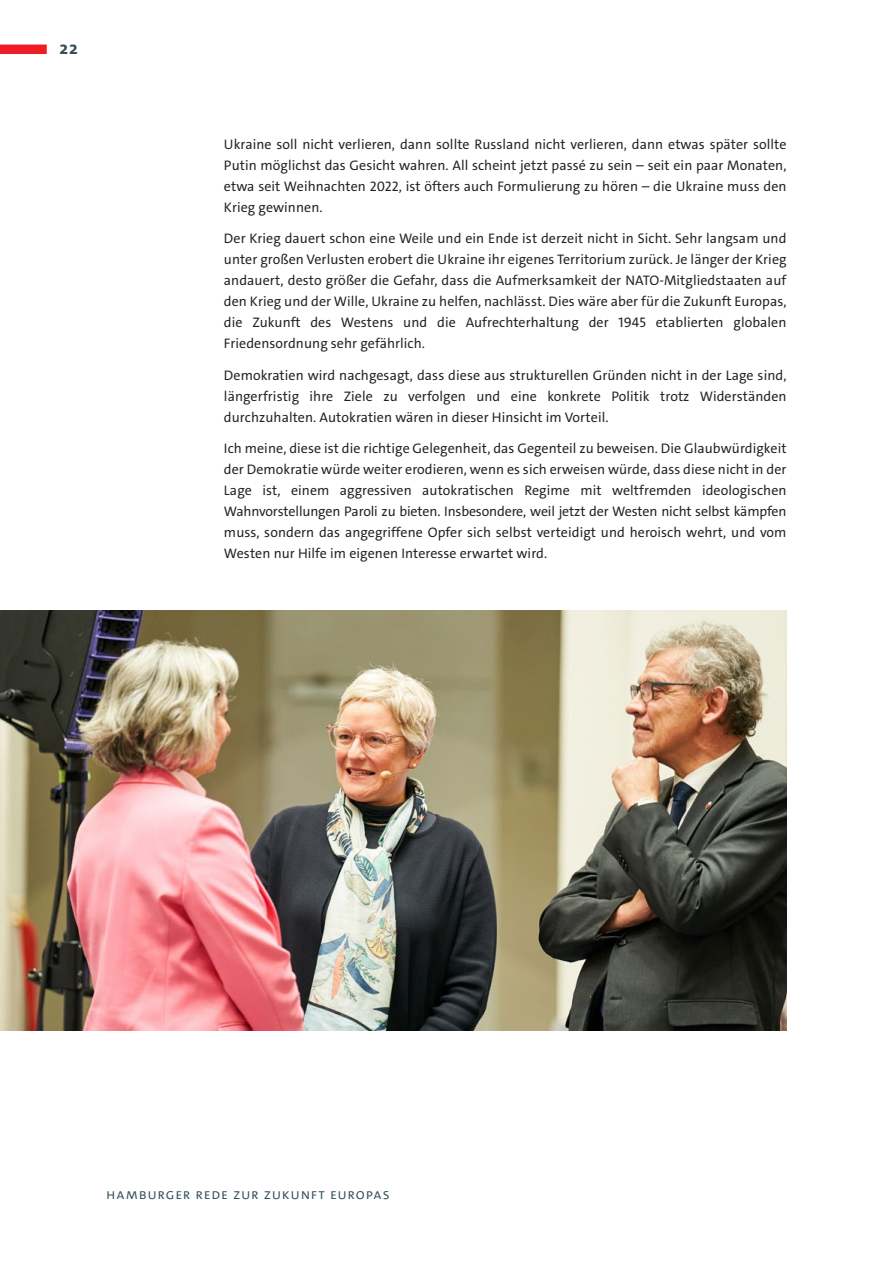
<style>
.page{position:relative;width:893px;height:1263px;background:#fff}
.page>*{position:absolute;margin:0;border:0;box-sizing:border-box;transform-origin:0 0}
.t1{font:18px "The Sans UHH Bold Caps";color:#314e58}
.t2{font:15px "The Sans UHH Semi Light Caps";letter-spacing:.045em;color:#314e58}
.Fließ_Block{font:13.95px/21px "The Sans UHH";letter-spacing:.005em;color:#231f20;text-align:justify}
</style>
<div class="page">
<div style="left:0;top:45px;width:47px;height:9px;background:#ee1d23"></div>
<img style="left:0;top:611px;width:786px;height:420px">
<p class="t1" style="left:60px;top:36px;width:20px">22</p>
<p class="Fließ_Block" style="left:224px;top:133px;width:564px">Ukraine soll nicht verlieren, dann sollte Russland nicht verlieren, dann etwas später sollte Putin möglichst das Gesicht wahren. All scheint jetzt passé zu sein – seit ein paar Monaten, etwa seit Weihnachten 2022, ist öfters auch Formulierung zu hören – die Ukraine muss den Krieg gewinnen.</p>
<p class="Fließ_Block" style="left:224px;top:228px;width:564px">Der Krieg dauert schon eine Weile und ein Ende ist derzeit nicht in Sicht. Sehr langsam und unter großen Verlusten erobert die Ukraine ihr eigenes Territorium zurück. Je länger der Krieg andauert, desto größer die Gefahr, dass die Aufmerksamkeit der NATO-Mitgliedstaaten auf den Krieg und der Wille, Ukraine zu helfen, nachlässt. Dies wäre aber für die Zukunft Europas, die Zukunft des Westens und die Aufrechterhaltung der 1945 etablierten globalen Friedensordnung sehr gefährlich.</p>
<p class="Fließ_Block" style="left:224px;top:364px;width:564px">Demokratien wird nachgesagt, dass diese aus strukturellen Gründen nicht in der Lage sind, längerfristig ihre Ziele zu verfolgen und eine konkrete Politik trotz Widerständen durchzuhalten. Autokratien wären in dieser Hinsicht im Vorteil.</p>
<p class="Fließ_Block" style="left:224px;top:438px;width:564px">Ich meine, diese ist die richtige Gelegenheit, das Gegenteil zu beweisen. Die Glaubwürdigkeit der Demokratie würde weiter erodieren, wenn es sich erweisen würde, dass diese nicht in der Lage ist, einem aggressiven autokratischen Regime mit weltfremden ideologischen Wahnvorstellungen Paroli zu bieten. Insbesondere, weil jetzt der Westen nicht selbst kämpfen muss, sondern das angegriffene Opfer sich selbst verteidigt und heroisch wehrt, und vom Westen nur Hilfe im eigenen Interesse erwartet wird.</p>
<p class="t2" style="left:106px;top:1184px;width:285px">HAMBURGER REDE ZUR ZUKUNFT EUROPAS</p>
</div>
